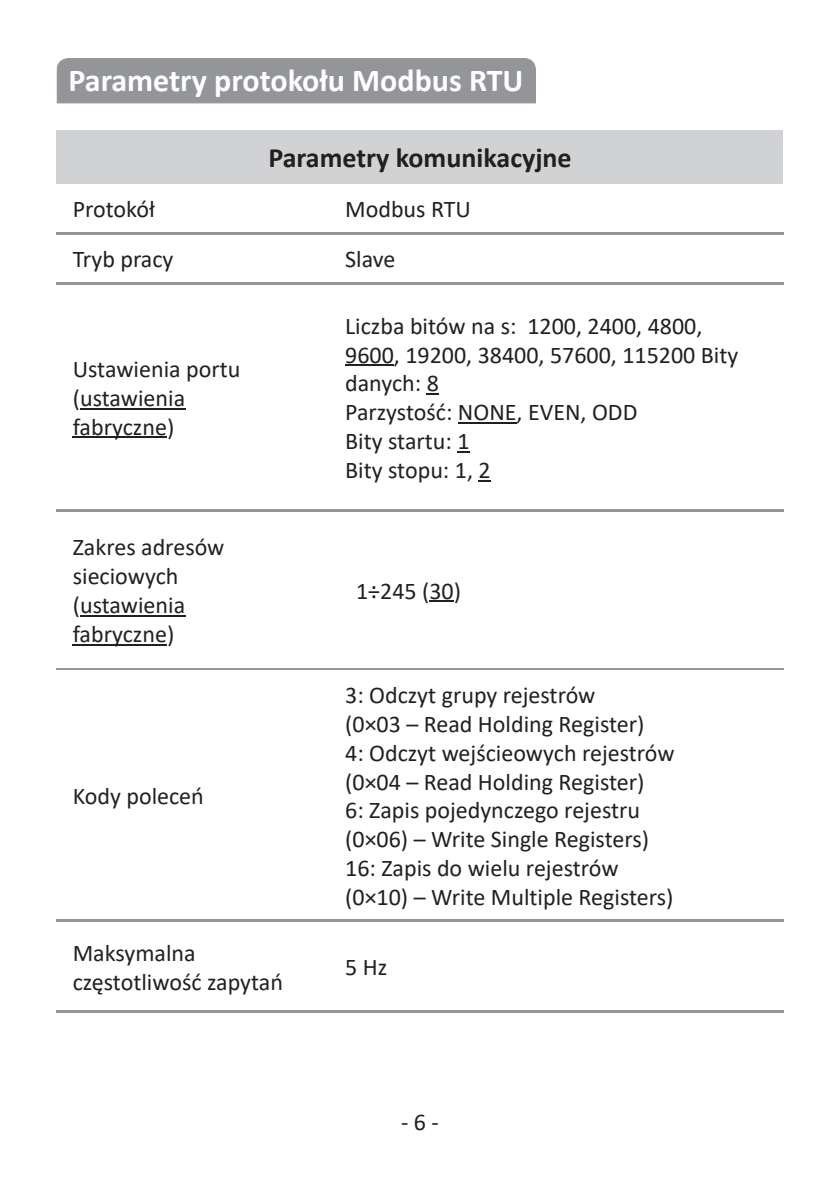
<style>
.page{position:relative;width:840px;height:1191px;background:#fff}
.page>*{position:absolute;margin:0;border:0;box-sizing:border-box;transform-origin:0 0}
.t1{font:700 32px "Calibri";color:#fff}
.t2{font:700 28px "Calibri";color:#231f20}
.t3{font:24px/28.8px "Calibri";color:#231f20}
</style>
<div class="page">
<div style="left:57px;top:130px;width:725px;height:53px;background:#d1d2d4"></div>
<hr style="left:57px;top:232px;width:272px;height:2px;background:#939598">
<hr style="left:329px;top:232px;width:453px;height:2px;background:#939598">
<hr style="left:57px;top:282px;width:272px;height:2px;background:#939598">
<hr style="left:329px;top:282px;width:453px;height:2px;background:#939598">
<hr style="left:57px;top:509px;width:272px;height:2px;background:#939598">
<hr style="left:329px;top:509px;width:453px;height:2px;background:#939598">
<hr style="left:57px;top:668px;width:272px;height:2px;background:#939598">
<hr style="left:329px;top:668px;width:453px;height:2px;background:#939598">
<hr style="left:57px;top:919px;width:272px;height:2px;background:#939598">
<hr style="left:329px;top:919px;width:453px;height:2px;background:#939598">
<hr style="left:57px;top:1010px;width:272px;height:2px;background:#939598">
<hr style="left:329px;top:1010px;width:453px;height:2px;background:#939598">
<hr style="left:80px;top:408px;width:105px;height:1px;background:#231f20">
<hr style="left:73px;top:436px;width:94px;height:2px;background:#231f20">
<hr style="left:345px;top:364px;width:48px;height:2px;background:#231f20">
<svg style="left:426px;top:393px;width:12px;height:2px"></svg>
<hr style="left:457px;top:422px;width:59px;height:2px;background:#231f20">
<svg style="left:457px;top:451px;width:12px;height:1px"></svg>
<svg style="left:478px;top:480px;width:12px;height:1px"></svg>
<hr style="left:80px;top:615px;width:105px;height:1px;background:#231f20">
<hr style="left:73px;top:644px;width:94px;height:1px;background:#231f20">
<hr style="left:429px;top:600px;width:24px;height:2px;background:#231f20">
<div style="left:57px;top:58px;width:478px;height:45px;background:#939598"></div>
<h1 class="t1" style="left:68px;top:58px;width:456px">Parametry protokołu Modbus RTU</h1>
<p class="t2" style="left:268px;top:138px;width:304px">Parametry komunikacyjne</p>
<p class="t3" style="left:73px;top:194px;width:84px">Protokół</p>
<p class="t3" style="left:345px;top:194px;width:127px">Modbus RTU</p>
<p class="t3" style="left:73px;top:244px;width:102px">Tryb pracy</p>
<p class="t3" style="left:345px;top:244px;width:52px">Slave</p>
<p class="t3" style="left:73px;top:354px;width:169px">Ustawienia portu (ustawienia fabryczne)</p>
<p class="t3" style="left:73px;top:532px;width:153px">Zakres adresów sieciowych (ustawienia fabryczne)</p>
<p class="t3" style="left:73px;top:781px;width:132px">Kody poleceń</p>
<p class="t3" style="left:73px;top:937px;width:212px">Maksymalna częstotliwość zapytań</p>
<p class="t3" style="left:345px;top:311px;width:394px">Liczba bitów na s: 1200, 2400, 4800,<br>9600, 19200, 38400, 57600, 115200 Bity danych: 8<br>Parzystość: NONE, EVEN, ODD<br>Bity startu: 1<br>Bity stopu: 1, 2</p>
<p class="t3" style="left:356px;top:575px;width:106px">1÷245 (30)</p>
<p class="t3" style="left:345px;top:680px;width:331px">3: Odczyt grupy rejestrów<br>(0×03 – Read Holding Register)<br>4: Odczyt wejścieowych rejestrów (0×04 – Read Holding Register)<br>6: Zapis pojedynczego rejestru (0×06) – Write Single Registers)<br>16: Zapis do wielu rejestrów (0×10) – Write Multiple Registers)</p>
<p class="t3" style="left:345px;top:952px;width:44px">5 Hz</p>
<p class="t3" style="left:401px;top:1106px;width:39px">- 6 -</p>
</div>
